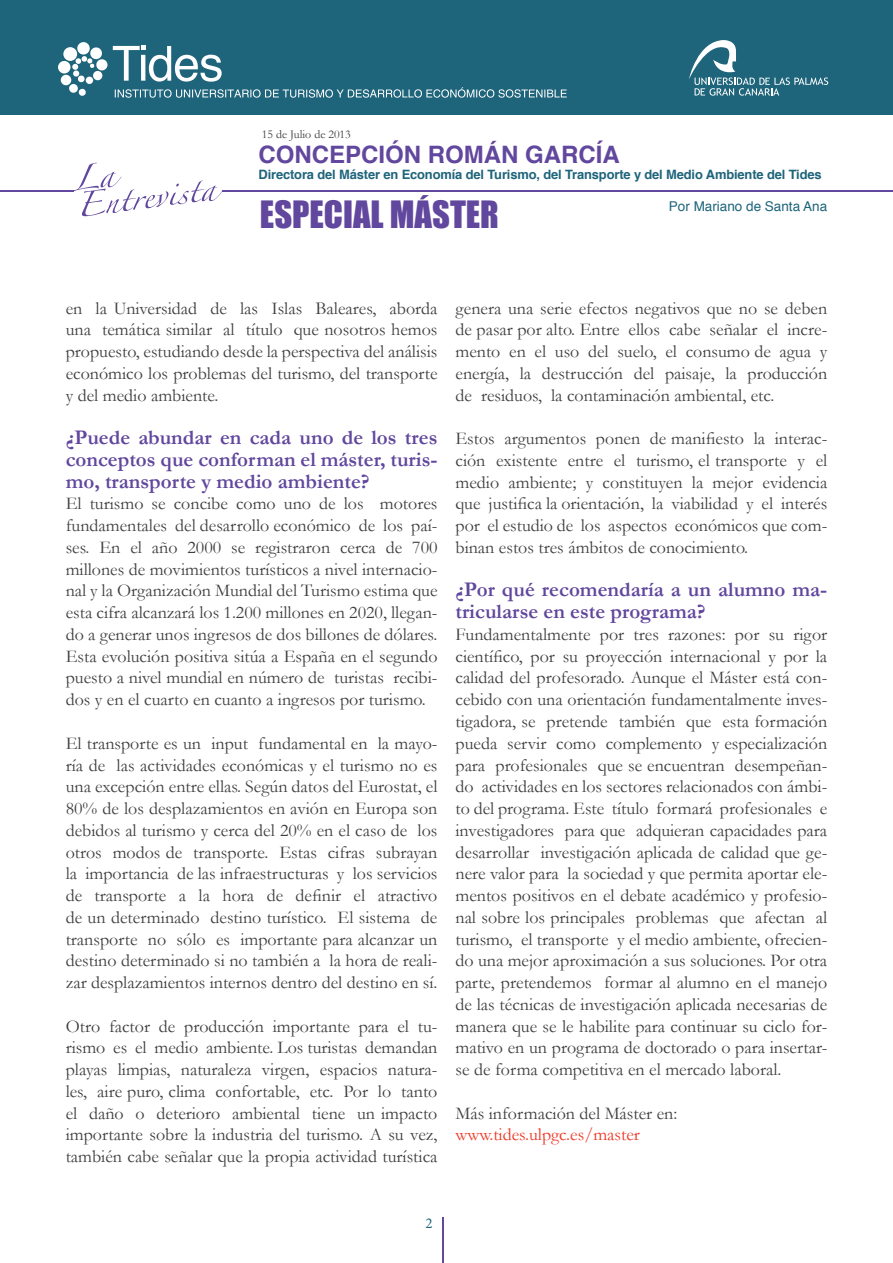
<style>
.page{position:relative;width:893px;height:1263px;background:#fff}
.page>*{position:absolute;margin:0;border:0;box-sizing:border-box;transform-origin:0 0}
.t1{font:34.5px "Impact";color:#61479d}
.t2{font:700 24px "Helvetica";color:#61479d}
.t3{font:700 21px/21.8px "Garamond";color:#61479d;text-align:justify}
.t4{font:18px/21.8px "Garamond";color:#3e3e3f;text-align:justify}
.t5{font:18px "Garamond";color:#ef3522}
.t6{font:15px "Minion Pro";color:#1e647b}
.t7{font:13.5px "Helvetica";color:#1e647b}
.t8{font:700 12.9px "Helvetica";letter-spacing:-.01em;color:#1e647b}
.t9{font:12px "Garamond";color:#3e3e3f}
</style>
<div class="page">
<div style="left:0;top:0;width:893px;height:115px;background:#1e647b"></div>
<svg style="left:689px;top:40px;width:139px;height:56px"></svg>
<svg style="left:113px;top:46px;width:454px;height:52px"></svg>
<div style="left:63px;top:47px;width:14px;height:14px;background:#fff;border-radius:50%"></div>
<div style="left:96px;top:59px;width:11px;height:11px;background:#fff;border-radius:50%"></div>
<div style="left:58px;top:61px;width:13px;height:12px;background:#fff;border-radius:50%"></div>
<div style="left:61px;top:75px;width:10px;height:10px;background:#fff;border-radius:50%"></div>
<svg style="left:69px;top:42px;width:34px;height:54px"></svg>
<hr style="left:443px;top:1217px;width:1px;height:46px;background:#61479d">
<svg style="left:74px;top:163px;width:149px;height:53px"></svg>
<hr style="left:223px;top:190px;width:670px;height:1px;background:#61479d">
<hr style="left:0;top:190px;width:74px;height:1px;background:#61479d">
<p class="t9" style="left:262px;top:127px;width:90px">15 de Julio de 2013</p>
<p class="t2" style="left:259px;top:136px;width:363px">CONCEPCIÓN ROMÁN GARCÍA</p>
<p class="t8" style="left:259px;top:164px;width:565px">Directora del Máster en Economía del Turismo, del Transporte y del Medio Ambiente del Tides</p>
<p class="t7" style="left:669px;top:196px;width:160px">Por Mariano de Santa Ana</p>
<p class="t1" style="left:260px;top:188px;width:240px">ESPECIAL MÁSTER</p>
<p class="t4" style="left:66px;top:297px;width:373px">en la Universidad de las Islas Baleares, aborda una temática similar al título que nosotros hemos propuesto, estudiando desde la perspectiva del análisis económico los problemas del turismo, del transporte y del medio ambiente.</p>
<p class="t3" style="left:66px;top:426px;width:373px">¿Puede abundar en cada uno de los tres conceptos que conforman el máster, turis&shy;mo, transporte y medio ambiente?</p>
<p class="t4" style="left:66px;top:493px;width:373px">El turismo se concibe como uno de los motores fundamentales del desarrollo económico de los paí&shy;ses. En el año 2000 se registraron cerca de 700 millones de movimientos turísticos a nivel internacio&shy;nal y la Organización Mundial del Turismo estima que esta cifra alcanzará los 1.200 millones en 2020, llegan&shy;do a generar unos ingresos de dos billones de dólares.<br>Esta evolución positiva sitúa a España en el segundo puesto a nivel mundial en número de turistas recibi&shy;dos y en el cuarto en cuanto a ingresos por turismo.</p>
<p class="t4" style="left:66px;top:732px;width:373px">El transporte es un input fundamental en la mayo&shy;ría de las actividades económicas y el turismo no es una excepción entre ellas. Según datos del Eurostat, el 80% de los desplazamientos en avión en Europa son debidos al turismo y cerca del 20% en el caso de los otros modos de transporte. Estas cifras subrayan la importancia de las infraestructuras y los servicios de transporte a la hora de definir el atractivo de un determinado destino turístico. El sistema de transporte no sólo es importante para alcanzar un destino determinado si no también a la hora de reali&shy;zar desplazamientos internos dentro del destino en sí.</p>
<p class="t4" style="left:66px;top:1015px;width:373px">Otro factor de producción importante para el tu&shy;rismo es el medio ambiente. Los turistas demandan playas limpias, naturaleza virgen, espacios natura&shy;les, aire puro, clima confortable, etc. Por lo tanto el daño o deterioro ambiental tiene un impacto importante sobre la industria del turismo. A su vez, también cabe señalar que la propia actividad turística</p>
<p class="t4" style="left:455px;top:297px;width:373px">genera una serie efectos negativos que no se deben de pasar por alto. Entre ellos cabe señalar el incre&shy;mento en el uso del suelo, el consumo de agua y energía, la destrucción del paisaje, la producción de residuos, la contaminación ambiental, etc.</p>
<p class="t4" style="left:455px;top:427px;width:373px">Estos argumentos ponen de manifiesto la interac&shy;ción existente entre el turismo, el transporte y el medio ambiente; y constituyen la mejor evidencia que justifica la orientación, la viabilidad y el interés por el estudio de los aspectos económicos que com&shy;binan estos tres ámbitos de conocimiento.</p>
<p class="t3" style="left:455px;top:579px;width:373px">¿Por qué recomendaría a un alumno ma&shy;tricularse en este programa?</p>
<p class="t4" style="left:455px;top:623px;width:373px">Fundamentalmente por tres razones: por su rigor científico, por su proyección internacional y por la calidad del profesorado. Aunque el Máster está con&shy;cebido con una orientación fundamentalmente inves&shy;tigadora, se pretende también que esta formación pueda servir como complemento y especialización para profesionales que se encuentran desempeñan&shy;do actividades en los sectores relacionados con ámbi&shy;to del programa. Este título formará profesionales e investigadores para que adquieran capacidades para desarrollar investigación aplicada de calidad que ge&shy;nere valor para la sociedad y que permita aportar ele&shy;mentos positivos en el debate académico y profesio&shy;nal sobre los principales problemas que afectan al turismo, el transporte y el medio ambiente, ofrecien&shy;do una mejor aproximación a sus soluciones. Por otra parte, pretendemos formar al alumno en el manejo de las técnicas de investigación aplicada necesarias de manera que se le habilite para continuar su ciclo for&shy;mativo en un programa de doctorado o para insertar&shy;se de forma competitiva en el mercado laboral.</p>
<p class="t4" style="left:455px;top:1102px;width:223px">Más información del Máster en:</p>
<p class="t5" style="left:455px;top:1124px;width:186px">www.tides.ulpgc.es/master</p>
<p class="t6" style="left:425px;top:1213px;width:9px">2</p>
</div>
